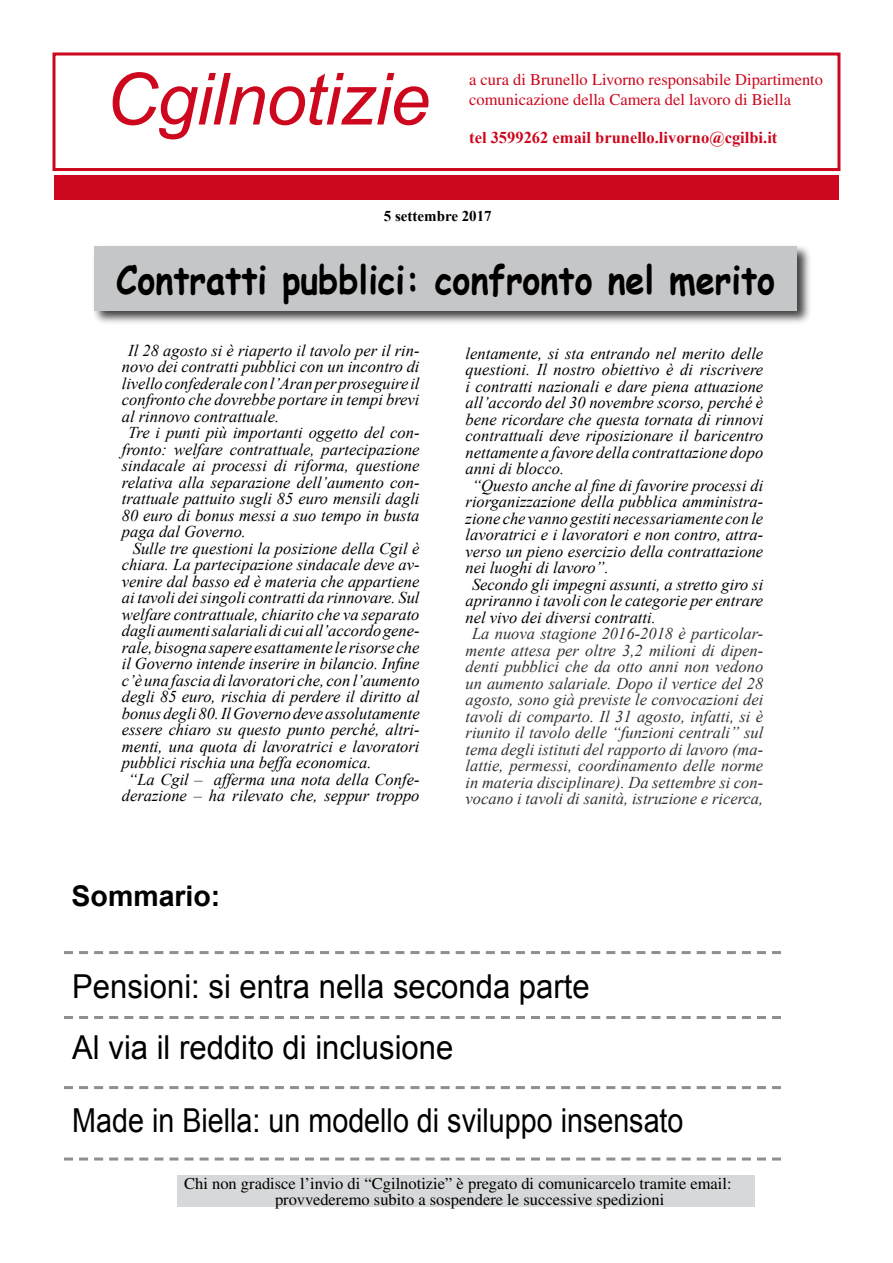
<style>
.page{position:relative;width:893px;height:1263px;background:#fff}
.page>*{position:absolute;margin:0;border:0;box-sizing:border-box;transform-origin:0 0}
.t1{font:italic 72px "Arial";letter-spacing:-.01em;color:#cc071e}
.t2{font:700 39px "Comic Sans MS";color:#000;scale:.88 1}
.t3{font:33px "Arial";color:#000;scale:.94 1}
.t4{font:33px "Arial";color:#000;scale:.87 1}
.t5{font:700 28.5px "Arial";color:#000}
.t6{font:italic 16.5px "Times New Roman";color:#000}
.t7{font:italic 16.5px/16.5px "Times New Roman";color:#333;text-align:center}
.t8{font:16.5px/16.5px "Times";color:#000}
.t9{font:16.5px/19.8px "Times";color:#cc071e}
.t10{font:700 16.5px "Times New Roman";color:#cc071e}
.t11{font:700 15px "Times New Roman";color:#000}
</style>
<div class="page">
<div style="left:52px;top:52px;width:788px;height:119px;border:3px solid #cc071e"></div>
<div style="left:178px;top:1176px;width:577px;height:31px;background:#d7d8d9"></div>
<div style="left:54px;top:175px;width:785px;height:24px;background:#cc071e"></div>
<div style="left:71px;top:179px;width:761px;height:21px;background:#cc071e"></div>
<svg style="left:64px;top:1157px;width:717px;height:3px"></svg>
<svg style="left:64px;top:1016px;width:717px;height:3px"></svg>
<svg style="left:64px;top:1086px;width:717px;height:3px"></svg>
<div style="left:92px;top:244px;width:721px;height:82px;background:#000;opacity:.75"></div>
<div style="left:95px;top:246px;width:702px;height:64px;background:#c5c6c8"></div>
<svg style="left:64px;top:951px;width:717px;height:3px"></svg>
<h1 class="t1" style="left:106px;top:53px;width:326px">Cgilnotizie</h1>
<p class="t9" style="left:469px;top:69px;width:355px">a cura di Brunello Livorno responsabile Dipartimento comunicazione della Camera del lavoro di Biella</p>
<p class="t10" style="left:469px;top:126px;width:310px">tel 3599262 email brunello.livorno@cgilbi.it</p>
<p class="t11" style="left:384px;top:206px;width:110px">5 settembre 2017</p>
<h2 class="t2" style="left:116px;top:251px;width:750px">Contratti pubblici: confronto nel merito</h2>
<p class="t6" style="left:128px;top:339px;width:293px">Il 28 agosto si è riaperto il tavolo per il rin-</p>
<p class="t6" style="left:122px;top:355px;width:299px">novo dei contratti pubblici con un incontro di</p>
<p class="t6" style="left:122px;top:372px;width:299px">livello confederale con l’Aran per proseguire il</p>
<p class="t6" style="left:122px;top:388px;width:299px">confronto che dovrebbe portare in tempi brevi</p>
<p class="t6" style="left:122px;top:405px;width:159px">al rinnovo contrattuale.</p>
<p class="t6" style="left:128px;top:421px;width:293px">Tre i punti più importanti oggetto del con-</p>
<p class="t6" style="left:122px;top:438px;width:299px">fronto: welfare contrattuale, partecipazione</p>
<p class="t6" style="left:122px;top:454px;width:299px">sindacale ai processi di riforma, questione</p>
<p class="t6" style="left:122px;top:471px;width:299px">relativa alla separazione dell’aumento con-</p>
<p class="t6" style="left:122px;top:487px;width:299px">trattuale pattuito sugli 85 euro mensili dagli</p>
<p class="t6" style="left:122px;top:504px;width:299px">80 euro di bonus messi a suo tempo in busta</p>
<p class="t6" style="left:122px;top:520px;width:126px">paga dal Governo.</p>
<p class="t6" style="left:133px;top:537px;width:288px">Sulle tre questioni la posizione della Cgil è</p>
<p class="t6" style="left:122px;top:553px;width:299px">chiara. La partecipazione sindacale deve av-</p>
<p class="t6" style="left:122px;top:570px;width:299px">venire dal basso ed è materia che appartiene</p>
<p class="t6" style="left:122px;top:586px;width:299px">ai tavoli dei singoli contratti da rinnovare. Sul</p>
<p class="t6" style="left:122px;top:603px;width:299px">welfare contrattuale, chiarito che va separato</p>
<p class="t6" style="left:122px;top:619px;width:299px">dagli aumenti salariali di cui all’accordo gene-</p>
<p class="t6" style="left:122px;top:636px;width:299px">rale, bisogna sapere esattamente le risorse che</p>
<p class="t6" style="left:122px;top:652px;width:299px">il Governo intende inserire in bilancio. Infine</p>
<p class="t6" style="left:122px;top:669px;width:299px">c’è una fascia di lavoratori che, con l’aumento</p>
<p class="t6" style="left:122px;top:685px;width:299px">degli 85 euro, rischia di perdere il diritto al</p>
<p class="t6" style="left:122px;top:702px;width:299px">bonus degli 80. Il Governo deve assolutamente</p>
<p class="t6" style="left:122px;top:718px;width:299px">essere chiaro su questo punto perché, altri-</p>
<p class="t6" style="left:122px;top:735px;width:299px">menti, una quota di lavoratrici e lavoratori</p>
<p class="t6" style="left:122px;top:751px;width:251px">pubblici rischia una beffa economica.</p>
<p class="t6" style="left:128px;top:768px;width:293px">“La Cgil – afferma una nota della Confe-</p>
<p class="t6" style="left:122px;top:784px;width:299px">derazione – ha rilevato che, seppur troppo</p>
<h3 class="t5" style="left:72px;top:877px;width:150px">Sommario:</h3>
<p class="t6" style="left:466px;top:342px;width:299px">lentamente, si sta entrando nel merito delle</p>
<p class="t6" style="left:466px;top:358px;width:299px">questioni. Il nostro obiettivo è di riscrivere</p>
<p class="t6" style="left:466px;top:375px;width:299px">i contratti nazionali e dare piena attuazione</p>
<p class="t6" style="left:466px;top:391px;width:299px">all’accordo del 30 novembre scorso, perché è</p>
<p class="t6" style="left:466px;top:408px;width:299px">bene ricordare che questa tornata di rinnovi</p>
<p class="t6" style="left:466px;top:424px;width:299px">contrattuali deve riposizionare il baricentro</p>
<p class="t6" style="left:466px;top:441px;width:299px">nettamente a favore della contrattazione dopo</p>
<p class="t6" style="left:466px;top:457px;width:100px">anni di blocco.</p>
<p class="t6" style="left:472px;top:474px;width:293px">“Questo anche al fine di favorire processi di</p>
<p class="t6" style="left:466px;top:490px;width:299px">riorganizzazione della pubblica amministra-</p>
<p class="t6" style="left:466px;top:507px;width:299px">zione che vanno gestiti necessariamente con le</p>
<p class="t6" style="left:466px;top:523px;width:299px">lavoratrici e i lavoratori e non contro, attra-</p>
<p class="t6" style="left:466px;top:540px;width:299px">verso un pieno esercizio della contrattazione</p>
<p class="t6" style="left:466px;top:556px;width:145px">nei luoghi di lavoro”.</p>
<p class="t6" style="left:472px;top:573px;width:293px">Secondo gli impegni assunti, a stretto giro si</p>
<p class="t6" style="left:466px;top:589px;width:299px">apriranno i tavoli con le categorie per entrare</p>
<p class="t6" style="left:466px;top:606px;width:192px">nel vivo dei diversi contratti.</p>
<p class="t7" style="left:466px;top:625px;width:299px">La nuova stagione 2016-2018 è particolar&shy;mente attesa per oltre 3,2 milioni di dipen&shy;denti pubblici che da otto anni non vedono un aumento salariale. Dopo il vertice del 28 agosto, sono già previste le convocazioni dei tavoli di comparto. Il 31 agosto, infatti, si è riunito il tavolo delle “funzioni centrali” sul tema degli istituti del rapporto di lavoro (ma&shy;lattie, permessi, coordinamento delle norme in materia disciplinare). Da settembre si con&shy;vocano i tavoli di sanità, istruzione e ricerca,</p>
<h3 class="t3" style="left:72px;top:965px;width:552px">Pensioni: si entra nella seconda parte</h3>
<h3 class="t3" style="left:72px;top:1026px;width:407px">Al via il reddito di inclusione</h3>
<h3 class="t4" style="left:72px;top:1098px;width:704px">Made in Biella: un modello di sviluppo insensato</h3>
<p class="t8" style="left:275px;top:1175px;width:458px;text-indent:-91px">Chi non gradisce l’invio di “Cgilnotizie” è pregato di comunicarcelo tramite email: provvederemo subito a sospendere le successive spedizioni</p>
</div>
